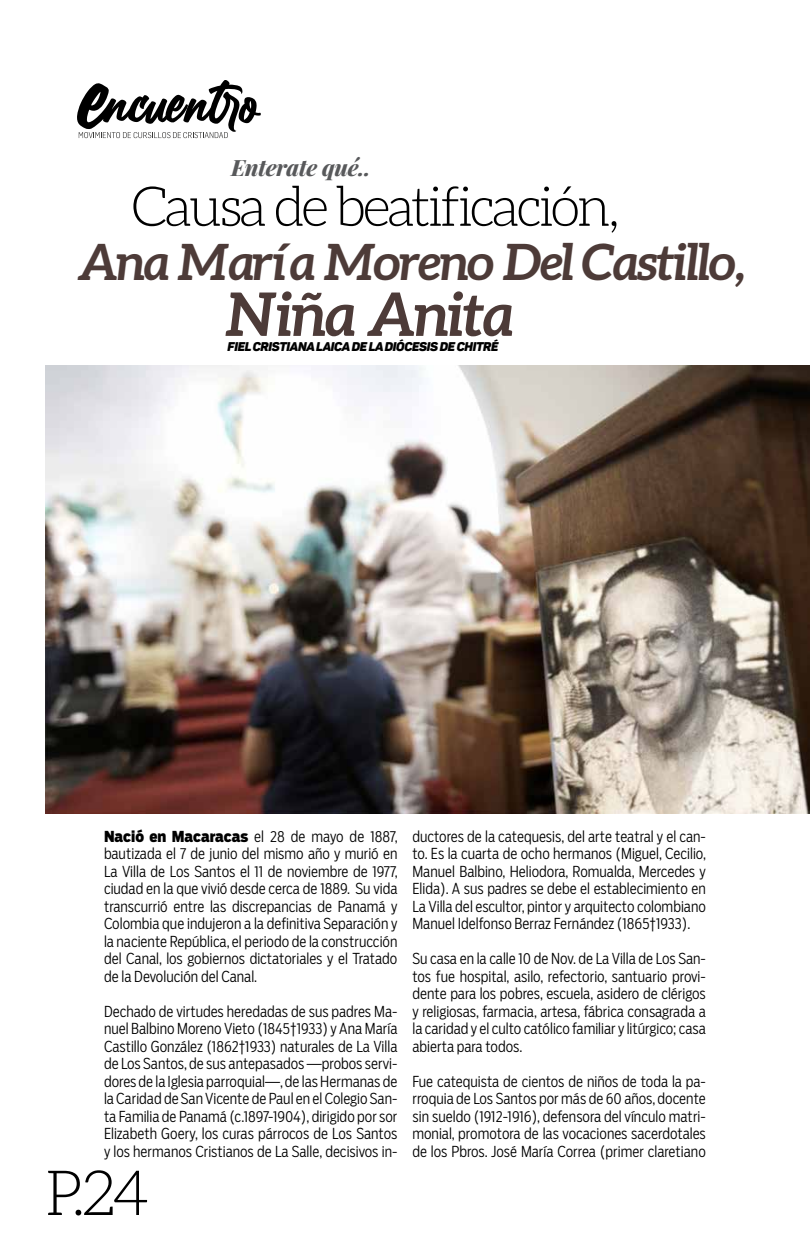
<style>
.page{position:relative;width:810px;height:1260px;background:#fff}
.page>*{position:absolute;margin:0;border:0;box-sizing:border-box;transform-origin:0 0}
.t1{font:300 62.5px "Aleo";color:#000}
.t2{font:italic 700 60px "Aleo";letter-spacing:-.03em;color:#4d3b38}
.t3{font:300 55px "Aleo";letter-spacing:-.06em;color:#000}
.t4{font:italic 700 50px "Aleo";letter-spacing:-.04em;color:#4d3b38}
.t5{font:italic 800 22.5px "Playfair Display";letter-spacing:-.02em;color:#58595b}
.t6{font:300 15px/17.5px "Salvo Sans Cond";color:#000;text-align:justify}
.t7{font:12.5px "Panton Blackitalic Caps";letter-spacing:-.03em;color:#000}
.s1{font-weight:900}
</style>
<div class="page">
<svg style="left:77px;top:80px;width:184px;height:58px"></svg>
<img style="left:45px;top:365px;width:765px;height:448px">
<h3 class="t5" style="left:231px;top:150px;width:141px">Enterate qué..</h3>
<h3 class="t3" style="left:131px;top:177px;width:490px">Causa de beatificación,</h3>
<h3 class="t4" style="left:77px;top:233px;width:670px">Ana María Moreno Del Castillo,</h3>
<h2 class="t2" style="left:224px;top:280px;width:291px">Niña Anita</h2>
<p class="t7" style="left:228px;top:339px;width:272px">FIEL CRISTIANA LAICA DE LA DIÓCESIS DE CHITRÉ</p>
<p class="t6" style="left:104px;top:827px;width:295px"><span class="s1">Nació en Macaracas</span> el 28 de mayo de 1887, bautizada el 7 de junio del mismo año y murió en La Villa de Los Santos el 11 de noviembre de 1977, ciudad en la que vivió desde cerca de 1889. Su vida transcurrió entre las discrepancias de Panamá y Colombia que indujeron a la definitiva Separación y la naciente República, el periodo de la construcción del Canal, los gobiernos dictatoriales y el Tratado de la Devolución del Canal.</p>
<p class="t6" style="left:104px;top:1002px;width:295px">Dechado de virtudes heredadas de sus padres Ma&shy;nuel Balbino Moreno Vieto (1845†1933) y Ana María Castillo González (1862†1933) naturales de La Villa de Los Santos, de sus antepasados —probos servi&shy;dores de la Iglesia parroquial—, de las Hermanas de la Caridad de San Vicente de Paul en el Colegio San&shy;ta Familia de Panamá (c.1897-1904), dirigido por sor Elizabeth Goery, los curas párrocos de Los Santos y los hermanos Cristianos de La Salle, decisivos in-</p>
<h1 class="t1" style="left:45px;top:1159px;width:105px">P.24</h1>
<p class="t6" style="left:412px;top:827px;width:295px">ductores de la catequesis, del arte teatral y el can&shy;to. Es la cuarta de ocho hermanos (Miguel, Cecilio, Manuel Balbino, Heliodora, Romualda, Mercedes y Elida). A sus padres se debe el establecimiento en La Villa del escultor, pintor y arquitecto colombiano Manuel Idelfonso Berraz Fernández (1865†1933).</p>
<p class="t6" style="left:412px;top:950px;width:295px">Su casa en la calle 10 de Nov. de La Villa de Los San&shy;tos fue hospital, asilo, refectorio, santuario provi&shy;dente para los pobres, escuela, asidero de clérigos y religiosas, farmacia, artesa, fábrica consagrada a la caridad y el culto católico familiar y litúrgico; casa abierta para todos.</p>
<p class="t6" style="left:412px;top:1072px;width:295px">Fue catequista de cientos de niños de toda la pa&shy;rroquia de Los Santos por más de 60 años, docente sin sueldo (1912-1916), defensora del vínculo matri&shy;monial, promotora de las vocaciones sacerdotales de los Pbros. José María Correa (primer claretiano</p>
</div>
